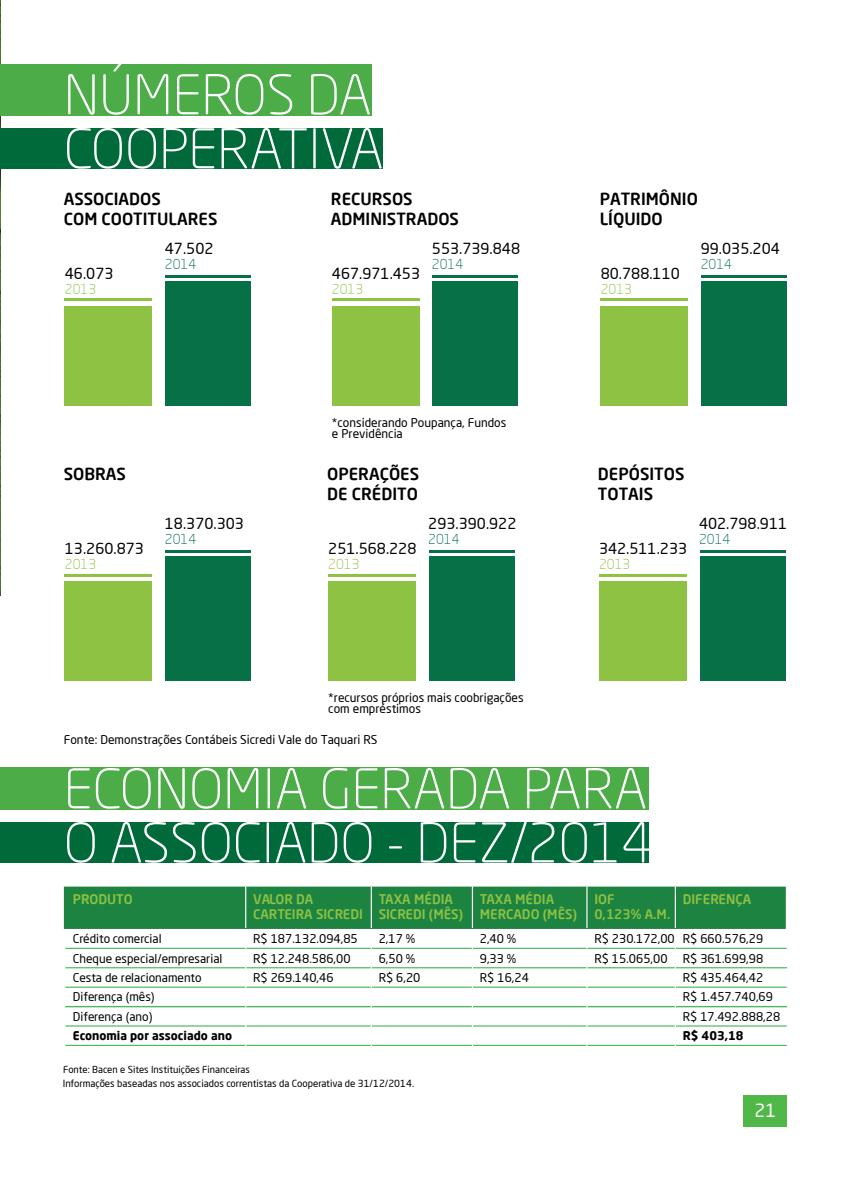
<style>
.page{position:relative;width:851px;height:1191px;background:#fff}
.page>*{position:absolute;margin:0;border:0;box-sizing:border-box;transform-origin:0 0}
.t1{font:300 54px/54px "Neo Sans Pro";color:#fff}
.t2{font:18px "Neo Sans Pro";color:#fff}
.t3{font:500 16.5px/19.8px "Neo Sans Pro";color:#000}
.t4{font:15px "Neo Sans Pro";color:#000}
.t5{font:300 13.5px "Neo Sans Pro";color:#8dc242}
.t6{font:300 13.5px "Neo Sans Pro";color:#067046}
.t7{font:500 13.05px/15.8px "Neo Sans Pro";color:#8dc242}
.t8{font:12px/19.4px "Neo Sans Pro";color:#000}
.t9{font:700 12px "Neo Sans Pro";color:#000}
.t10{font:9.75px "Neo Sans Pro";color:#000}
.t11{font:9.6px "Neo Sans Pro";color:#000}
</style>
<div class="page">
<div style="left:743px;top:1095px;width:44px;height:32px;background:#4fb847"></div>
<img style="left:0;top:0;width:1px;height:595px">
<div style="left:0;top:64px;width:371px;height:52px;background:#4bac48"></div>
<div style="left:0;top:767px;width:648px;height:42px;background:#4bac48"></div>
<div style="left:0;top:128px;width:382px;height:41px;background:#016a3b"></div>
<div style="left:0;top:822px;width:648px;height:40px;background:#016a3b"></div>
<hr style="left:332px;top:299px;width:87px;height:2px;background:#8dc242">
<div style="left:332px;top:306px;width:87px;height:99px;background:#8dc242"></div>
<hr style="left:432px;top:275px;width:86px;height:2px;background:#067046">
<div style="left:432px;top:281px;width:86px;height:124px;background:#067046"></div>
<hr style="left:600px;top:299px;width:88px;height:2px;background:#8dc242">
<div style="left:600px;top:306px;width:88px;height:99px;background:#8dc242"></div>
<hr style="left:701px;top:275px;width:86px;height:2px;background:#067046">
<div style="left:701px;top:281px;width:86px;height:124px;background:#067046"></div>
<hr style="left:64px;top:299px;width:87px;height:2px;background:#8dc242">
<div style="left:64px;top:306px;width:87px;height:99px;background:#8dc242"></div>
<hr style="left:165px;top:275px;width:85px;height:2px;background:#067046">
<div style="left:165px;top:281px;width:85px;height:124px;background:#067046"></div>
<hr style="left:328px;top:574px;width:87px;height:2px;background:#8dc242">
<div style="left:328px;top:581px;width:87px;height:100px;background:#8dc242"></div>
<hr style="left:429px;top:550px;width:85px;height:2px;background:#067046">
<div style="left:429px;top:556px;width:85px;height:125px;background:#067046"></div>
<hr style="left:598px;top:574px;width:88px;height:2px;background:#8dc242">
<div style="left:598px;top:581px;width:88px;height:100px;background:#8dc242"></div>
<hr style="left:699px;top:550px;width:86px;height:2px;background:#067046">
<div style="left:699px;top:556px;width:86px;height:125px;background:#067046"></div>
<hr style="left:64px;top:574px;width:87px;height:2px;background:#8dc242">
<div style="left:64px;top:581px;width:87px;height:100px;background:#8dc242"></div>
<hr style="left:165px;top:550px;width:85px;height:2px;background:#067046">
<div style="left:165px;top:556px;width:85px;height:125px;background:#067046"></div>
<svg style="left:64px;top:886px;width:723px;height:160px"></svg>
<h1 class="t1" style="left:64px;top:67px;width:321px">NÚMEROS DA<br>COOPERATIVA</h1>
<h3 class="t3" style="left:64px;top:188px;width:155px">ASSOCIADOS<br>COM COOTITULARES</h3>
<h3 class="t3" style="left:331px;top:188px;width:130px">RECURSOS<br>ADMINISTRADOS</h3>
<h3 class="t3" style="left:599px;top:188px;width:100px">PATRIMÔNIO<br>LÍQUIDO</h3>
<p class="t4" style="left:65px;top:264px;width:50px">46.073</p>
<p class="t5" style="left:65px;top:280px;width:33px">2013</p>
<p class="t4" style="left:165px;top:239px;width:50px">47.502</p>
<p class="t6" style="left:165px;top:255px;width:33px">2014</p>
<p class="t4" style="left:332px;top:264px;width:90px">467.971.453</p>
<p class="t5" style="left:332px;top:280px;width:33px">2013</p>
<p class="t4" style="left:432px;top:239px;width:90px">553.739.848</p>
<p class="t6" style="left:432px;top:255px;width:33px">2014</p>
<p class="t4" style="left:600px;top:264px;width:81px">80.788.110</p>
<p class="t5" style="left:600px;top:280px;width:33px">2013</p>
<p class="t4" style="left:700px;top:239px;width:81px">99.035.204</p>
<p class="t6" style="left:700px;top:255px;width:33px">2014</p>
<p class="t8" style="left:332px;top:416px;width:176px;line-height:11.4px">*considerando Poupança, Fundos e Previdência</p>
<h3 class="t3" style="left:64px;top:464px;width:64px">SOBRAS</h3>
<h3 class="t3" style="left:327px;top:464px;width:93px">OPERAÇÕES<br>DE CRÉDITO</h3>
<h3 class="t3" style="left:598px;top:464px;width:88px">DEPÓSITOS<br>TOTAIS</h3>
<p class="t4" style="left:65px;top:539px;width:81px">13.260.873</p>
<p class="t5" style="left:65px;top:555px;width:33px">2013</p>
<p class="t4" style="left:165px;top:514px;width:81px">18.370.303</p>
<p class="t6" style="left:165px;top:531px;width:33px">2014</p>
<p class="t4" style="left:328px;top:539px;width:90px">251.568.228</p>
<p class="t5" style="left:328px;top:555px;width:33px">2013</p>
<p class="t4" style="left:428px;top:514px;width:90px">293.390.922</p>
<p class="t6" style="left:428px;top:531px;width:33px">2014</p>
<p class="t4" style="left:599px;top:539px;width:90px">342.511.233</p>
<p class="t5" style="left:599px;top:555px;width:33px">2013</p>
<p class="t4" style="left:699px;top:514px;width:90px">402.798.911</p>
<p class="t6" style="left:699px;top:531px;width:33px">2014</p>
<p class="t8" style="left:328px;top:691px;width:197px;line-height:11.4px">*recursos próprios mais coobrigações com empréstimos</p>
<p class="t8" style="left:64px;top:730px;width:315px">Fonte: Demonstrações Contábeis Sicredi Vale do Taquari RS</p>
<h1 class="t1" style="left:64px;top:760px;width:590px">ECONOMIA GERADA PARA<br>O ASSOCIADO - DEZ/2014</h1>
<p class="t7" style="left:73px;top:890px;width:61px">PRODUTO</p>
<p class="t7" style="left:253px;top:890px;width:111px">VALOR DA<br>CARTEIRA SICREDI</p>
<p class="t8" style="left:73px;top:929px;width:151px">Crédito comercial<br>Cheque especial/empresarial<br>Cesta de relacionamento<br>Diferença (mês)<br>Diferença (ano)</p>
<p class="t9" style="left:73px;top:1027px;width:160px">economia por associado ano</p>
<p class="t8" style="left:253px;top:929px;width:106px">R$ 187.132.094,85<br>R$ 12.248.586,00<br>R$ 269.140,46</p>
<p class="t7" style="left:378px;top:890px;width:86px">TAXA MÉDIA<br>SICREDI (MÊS)</p>
<p class="t8" style="left:378px;top:929px;width:43px">2,17 %<br>6,50 %<br>R$ 6,20</p>
<p class="t11" style="left:63px;top:1063px;width:188px">Fonte: Bacen e Sites Instituições Financeiras</p>
<p class="t10" style="left:63px;top:1077px;width:353px">Informações baseadas nos associados correntistas da Cooperativa de 31/12/2014.</p>
<p class="t7" style="left:479px;top:890px;width:99px">TAXA MÉDIA<br>MERCADO (MÊS)</p>
<p class="t8" style="left:479px;top:929px;width:51px">2,40 %<br>9,33 %<br>R$ 16,24</p>
<p class="t7" style="left:594px;top:890px;width:78px">IOF<br>0,123% A.M.</p>
<p class="t8" style="left:594px;top:929px;width:82px">R$ 230.172,00<br>R$ 15.065,00</p>
<p class="t7" style="left:682px;top:890px;width:70px">DIFERENÇA</p>
<p class="t8" style="left:682px;top:929px;width:99px">R$ 660.576,29<br>R$ 361.699,98<br>R$ 435.464,42<br>R$ 1.457.740,69<br>R$ 17.492.888,28</p>
<p class="t9" style="left:682px;top:1027px;width:62px">r$ 403,18</p>
<h2 class="t2" style="left:754px;top:1099px;width:23px">21</h2>
</div>
